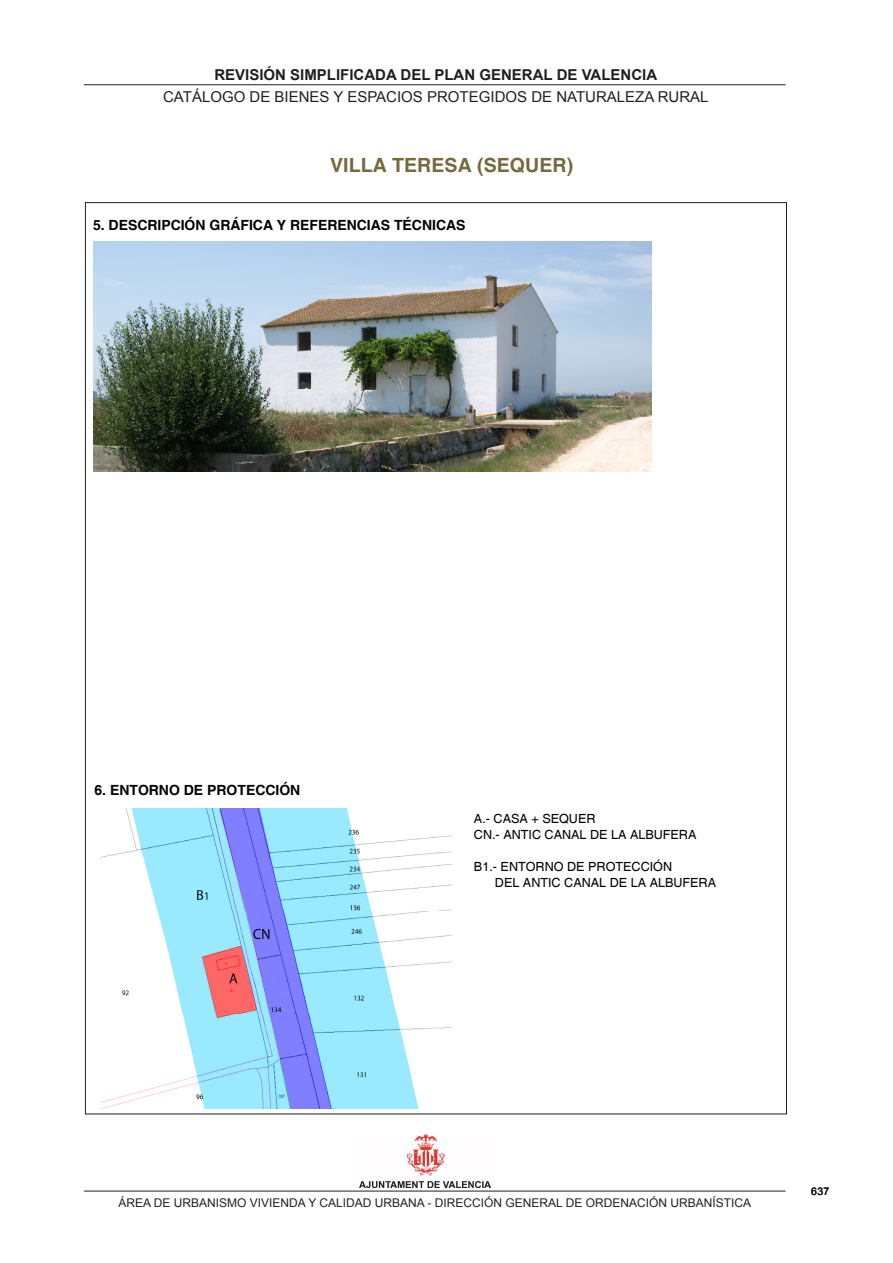
<style>
.page{position:relative;width:893px;height:1263px;background:#fff}
.page>*{position:absolute;margin:0;border:0;box-sizing:border-box;transform-origin:0 0}
.t1{font:700 19.5px "Helvetica";letter-spacing:.005em;color:#766a3d}
.t2{font:15px "Arial";color:#231f20}
.t3{font:700 15px "Arial";color:#231f20}
.t4{font:700 14.1px "Helvetica";letter-spacing:-.005em;color:#000}
.t5{font:12.6px/16.2px "Helvetica";color:#000}
.t6{font:12px "Arial";color:#231f20}
.t7{font:10.5px "Arial";color:#231f20}
</style>
<div class="page">
<hr style="left:84px;top:84px;width:702px;height:1px;background:#231f20">
<hr style="left:84px;top:1191px;width:702px;height:1px;background:#231f20">
<img style="left:359px;top:1134px;width:131px;height:53px">
<img style="left:100px;top:809px;width:352px;height:299px">
<img style="left:93px;top:242px;width:559px;height:229px">
<p class="t3" style="left:214px;top:65px;width:444px">REVISIÓN SIMPLIFICADA DEL PLAN GENERAL DE VALENCIA</p>
<p class="t2" style="left:163px;top:87px;width:547px">CATÁLOGO DE BIENES Y ESPACIOS PROTEGIDOS DE NATURALEZA RURAL</p>
<p class="t1" style="left:330px;top:153px;width:245px">VILLA TERESA (SEQUER)</p>
<p class="t4" style="left:93px;top:217px;width:374px">5. DESCRIPCIÓN GRÁFICA Y REFERENCIAS TÉCNICAS</p>
<p class="t4" style="left:94px;top:781px;width:207px">6. ENTORNO DE PROTECCIÓN</p>
<p class="t5" style="left:474px;top:811px;width:224px">A.- CASA + SEQUER<br>CN.- ANTIC CANAL DE LA ALBUFERA</p>
<p class="t5" style="left:495px;top:859px;width:223px;text-indent:-21px">B1.- ENTORNO DE PROTECCIÓN<br>DEL ANTIC CANAL DE LA ALBUFERA</p>
<p class="t6" style="left:118px;top:1195px;width:634px">ÁREA DE URBANISMO VIVIENDA Y CALIDAD URBANA - DIRECCIÓN GENERAL DE ORDENACIÓN URBANÍSTICA</p>
<p class="t7" style="left:811px;top:1184px;width:19px">637</p>
</div>
